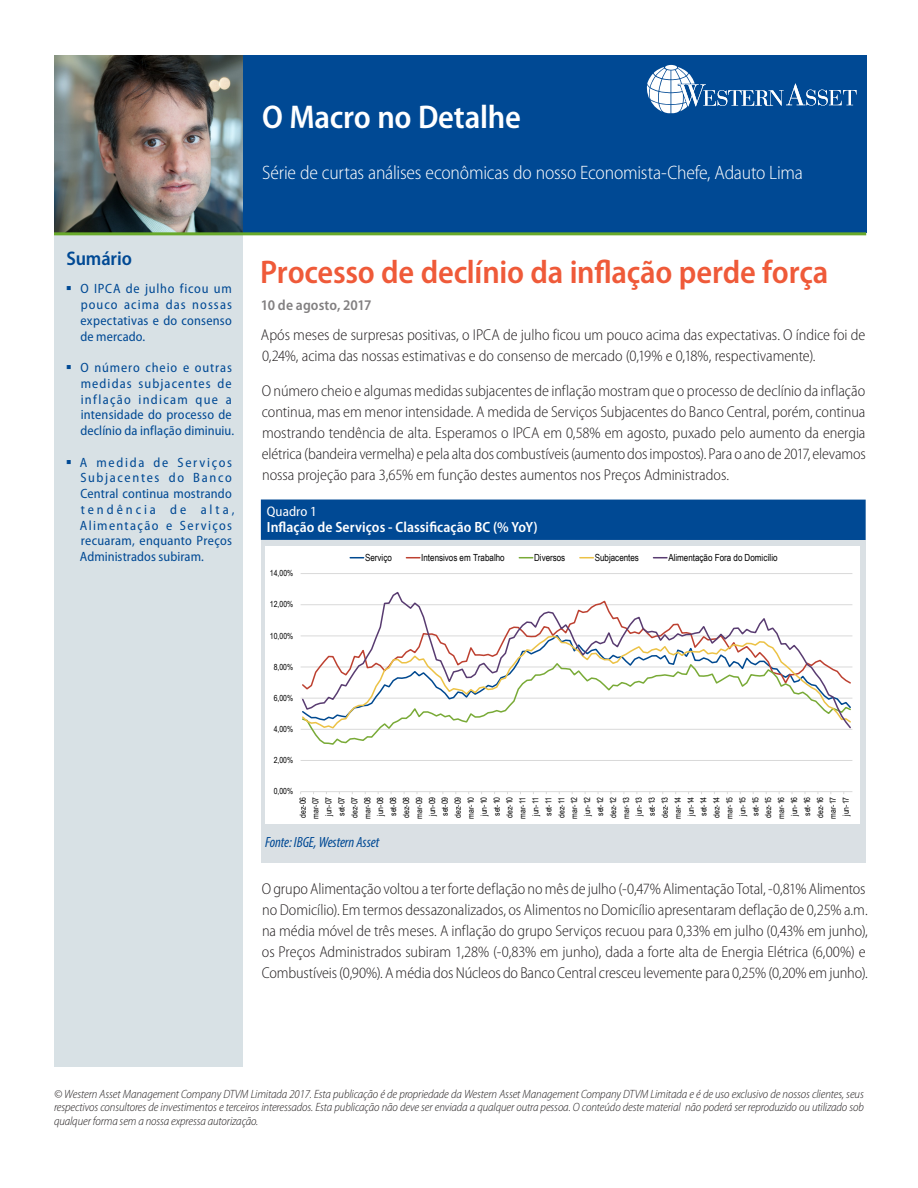
<style>
.page{position:relative;width:918px;height:1188px;background:#fff}
.page>*{position:absolute;margin:0;border:0;box-sizing:border-box;transform-origin:0 0}
.Body_Text{font:600 semi-condensed 33px "Myriad Pro";letter-spacing:-.005em;color:#fff}
.t1{font:600 semi-condensed 32.85px "Myriad Pro";letter-spacing:-.005em;color:#ef5a39}
.t2{font:600 semi-condensed 19.65px "Myriad Pro";letter-spacing:-.005em;color:#004994}
.Body_Text-2{font:300 semi-condensed 19.5px "Myriad Pro";letter-spacing:-.01em;color:#fff}
.Body_Text-3{font:300 semi-condensed 15.75px/21px "Myriad Pro";letter-spacing:-.005em;color:#231f20}
.t3{font:600 semi-condensed 14.85px "Myriad Pro";letter-spacing:.005em;color:#fff}
.t4{font:italic condensed 14.85px "Myriad Pro";letter-spacing:-.005em;color:#004994}
.t5{font:600 semi-condensed 14.85px "Myriad Pro";color:#828081}
.t6{font:semi-condensed 13.95px "Myriad Pro";letter-spacing:.005em;color:#fff}
.t7{font:semi-condensed 13.5px/15.8px "Myriad Pro";letter-spacing:.03em;color:#004994;text-align:justify}
.t8{font:semi-condensed 13.5px/15.8px "Myriad Pro";letter-spacing:.06em;color:#004994}
.t9{font:italic 300 semi-condensed 12px/13.5px "Myriad Pro";letter-spacing:-.01em;color:#231f20;text-align:justify}
.t10{font:9.75px "Arial Narrow";letter-spacing:-.005em;color:#000}
.t11{font:8.4px/12.9px "Arial Narrow";letter-spacing:-.005em;color:#000;text-align:center}
</style>
<div class="page">
<div style="left:54px;top:55px;width:812px;height:177px;background:#004994"></div>
<img style="left:54px;top:55px;width:189px;height:177px">
<div style="left:54px;top:234px;width:189px;height:832px;background:#d8e1e5"></div>
<hr style="left:54px;top:232px;width:812px;height:3px;background:#68a92a">
<div style="left:665px;top:65px;width:12px;height:5px;background:#fff;border-radius:50%"></div>
<svg style="left:646px;top:67px;width:210px;height:46px"></svg>
<div style="left:261px;top:500px;width:605px;height:40px;background:#004994"></div>
<div style="left:261px;top:540px;width:605px;height:323px;background:#dae0e4"></div>
<div style="left:265px;top:546px;width:595px;height:277px;background:#fff"></div>
<hr style="left:301px;top:760px;width:551px;height:1px;background:#d9d9d9">
<hr style="left:301px;top:573px;width:551px;height:1px;background:#d9d9d9">
<hr style="left:301px;top:791px;width:551px;height:1px;background:#d9d9d9">
<svg style="left:311px;top:730px;width:68px;height:15px"></svg>
<svg style="left:301px;top:591px;width:551px;height:139px"></svg>
<svg style="left:350px;top:557px;width:14px;height:1px"></svg>
<svg style="left:406px;top:557px;width:14px;height:1px"></svg>
<svg style="left:519px;top:557px;width:14px;height:1px"></svg>
<svg style="left:580px;top:557px;width:13px;height:1px"></svg>
<svg style="left:654px;top:557px;width:13px;height:1px"></svg>
<p class="Body_Text" style="left:262px;top:99px;width:260px">O Macro no Detalhe</p>
<p class="Body_Text-2" style="left:262px;top:162px;width:542px">Série de curtas análises econômicas do nosso Economista-Chefe, Adauto Lima</p>
<p class="t2" style="left:66px;top:247px;width:67px">Sumário</p>
<p class="t7" style="left:80px;top:281px;width:153px">O IPCA de julho ficou um pouco acima das nossas expectativas e do consenso de mercado.</p>
<p class="t8" style="left:80px;top:360px;width:155px">O número cheio e outras medidas subjacentes de inflação indicam que a intensidade do processo de declínio da inflação diminuiu.</p>
<p class="t7" style="left:80px;top:454px;width:156px;text-align:left">A medida de Serviços<br>Subjacentes do Banco<br>Central continua mostrando tendência de alta,<br>Alimentação e Serviços recuaram, enquanto Preços<br>Administrados subiram.</p>
<p class="t1" style="left:260px;top:254px;width:570px">Processo de declínio da inflação perde força</p>
<p class="t5" style="left:261px;top:297px;width:112px">10 de agosto, 2017</p>
<p class="Body_Text-3" style="left:261px;top:325px;width:606px">Após meses de surpresas positivas, o IPCA de julho ficou um pouco acima das expectativas. O índice foi de<br>0,24%, acima das nossas estimativas e do consenso de mercado (0,19% e 0,18%, respectivamente).</p>
<p class="Body_Text-3" style="left:262px;top:380px;width:605px;text-align:justify">O número cheio e algumas medidas subjacentes de inflação mostram que o processo de declínio da inflação continua, mas em menor intensidade. A medida de Serviços Subjacentes do Banco Central, porém, continua mostrando tendência de alta. Esperamos o IPCA em 0,58% em agosto, puxado pelo aumento da energia elétrica (bandeira vermelha) e pela alta dos combustíveis (aumento dos impostos). Para o ano de 2017, elevamos nossa projeção para 3,65% em função destes aumentos nos Preços Administrados.</p>
<p class="t6" style="left:267px;top:504px;width:52px">Quadro 1</p>
<p class="t3" style="left:267px;top:519px;width:273px">Inflação de Serviços - Classificação BC (% YoY)</p>
<p class="t11" style="left:270px;top:567px;width:25px">14,00%</p>
<p class="t11" style="left:270px;top:598px;width:25px">12,00%</p>
<p class="t11" style="left:270px;top:629px;width:25px">10,00%</p>
<p class="t11" style="left:274px;top:660px;width:21px">8,00%</p>
<p class="t11" style="left:274px;top:691px;width:21px">6,00%</p>
<p class="t11" style="left:274px;top:722px;width:21px">4,00%</p>
<p class="t11" style="left:274px;top:753px;width:21px">2,00%</p>
<p class="t10" style="left:365px;top:550px;width:28px">Serviço</p>
<p class="t10" style="left:421px;top:550px;width:85px">Intensivos em Trabalho</p>
<p class="t10" style="left:534px;top:550px;width:33px">Diversos</p>
<p class="t10" style="left:595px;top:550px;width:46px">Subjacentes</p>
<p class="t10" style="left:668px;top:550px;width:111px">Alimentação Fora do Domicílio</p>
<p class="t11" style="left:274px;top:785px;width:21px">0,00%</p>
<p class="t11" style="left:296px;top:819px;width:23px;rotate:-90deg">dez-06 mar-07 jun-07 set-07 dez-07 mar-08 jun-08 set-08 dez-08 mar-09 jun-09 set-09 dez-09 mar-10 jun-10 set-10 dez-10 mar-11 jun-11 set-11 dez-11 mar-12 jun-12 set-12 dez-12 mar-13 jun-13 set-13 dez-13 mar-14 jun-14 set-14 dez-14 mar-15 jun-15 set-15 dez-15 mar-16 jun-16 set-16 dez-16 mar-17 jun-17</p>
<p class="t4" style="left:265px;top:833px;width:116px">Fonte: IBGE, Western Asset</p>
<p class="Body_Text-3" style="left:262px;top:878px;width:608px">O grupo Alimentação voltou a ter forte deflação no mês de julho (-0,47% Alimentação Total, -0,81% Alimentos no Domicílio). Em termos dessazonalizados, os Alimentos no Domicílio apresentaram deflação de 0,25% a.m. na média móvel de três meses. A inflação do grupo Serviços recuou para 0,33% em julho (0,43% em junho), os Preços Administrados subiram 1,28% (-0,83% em junho), dada a forte alta de Energia Elétrica (6,00%) e Combustíveis (0,90%). A média dos Núcleos do Banco Central cresceu levemente para 0,25% (0,20% em junho).</p>
<p class="t9" style="left:54px;top:1087px;width:811px">© Western Asset Management Company DTVM Limitada 2017. Esta publicação é de propriedade da Western Asset Management Company DTVM Limitada e é de uso exclusivo de nossos clientes, seus respectivos consultores de investimentos e terceiros interessados. Esta publicação não deve ser enviada a qualquer outra pessoa. O conteúdo deste material não poderá ser reproduzido ou utilizado sob qualquer forma sem a nossa expressa autorização.</p>
</div>
